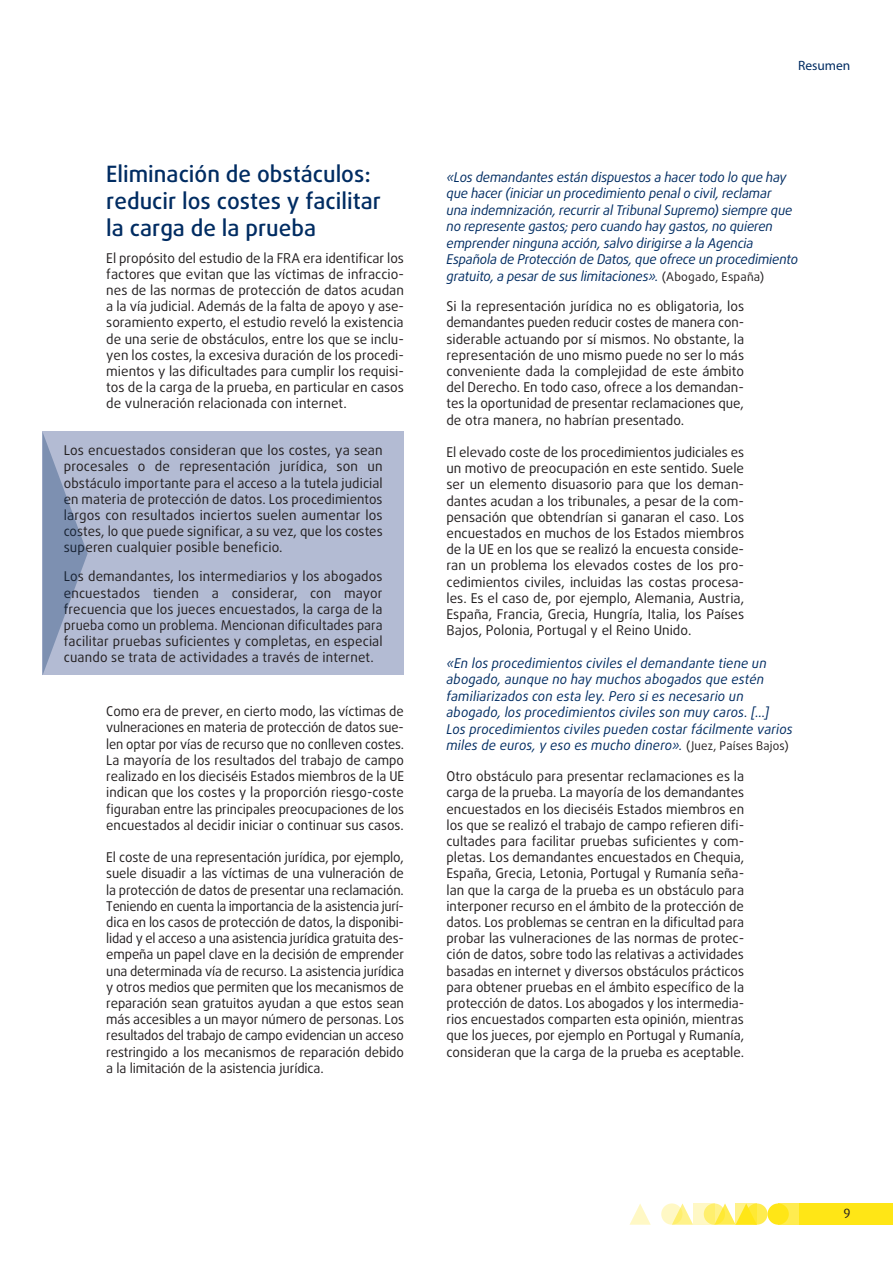
<style>
.page{position:relative;width:893px;height:1263px;background:#fff}
.page>*{position:absolute;margin:0;border:0;box-sizing:border-box;transform-origin:0 0}
.title_2{font:500 22.5px/27px "Daxline Pro";color:#002c62}
.body_text{font:13.5px/16.2px "Daxline Pro";color:#231f20;text-align:justify}
.body_quote{font:italic 13.5px/16.5px "Daxline Pro";letter-spacing:-.005em;color:#002c62}
.box_key_findings{font:13.5px/16.2px "Daxline Pro";letter-spacing:.01em;color:#231f20;text-align:justify}
.t1{font:13.5px "Myriad Pro";color:#002c62}
.t2{font:13.5px "Dax";color:#231f20}
.s1{font-style:normal;font-size:12px;color:#231f20}
</style>
<div class="page">
<div style="left:746px;top:1203px;width:21px;height:22px;background:#ffec50;border-radius:50%"></div>
<div style="left:778px;top:1203px;width:21px;height:22px;background:#ffec50"></div>
<div style="left:799px;top:1203px;width:94px;height:22px;background:#ffe616"></div>
<svg style="left:675px;top:1203px;width:18px;height:22px"></svg>
<svg style="left:629px;top:1204px;width:22px;height:21px"></svg>
<div style="left:767px;top:1203px;width:22px;height:22px;background:#ffe616;border-radius:50%"></div>
<svg style="left:718px;top:1203px;width:18px;height:22px"></svg>
<svg style="left:704px;top:1203px;width:21px;height:22px"></svg>
<svg style="left:661px;top:1203px;width:21px;height:22px"></svg>
<svg style="left:736px;top:1203px;width:21px;height:22px"></svg>
<svg style="left:693px;top:1203px;width:21px;height:22px"></svg>
<div style="left:43px;top:432px;width:361px;height:243px;background:#b3bbd3"></div>
<svg style="left:43px;top:434px;width:45px;height:240px"></svg>
<p class="title_2" style="left:106px;top:160px;width:276px">Eliminación de obstáculos: reducir los costes y facilitar la carga de la prueba</p>
<p class="body_text" style="left:106px;top:250px;width:299px">El propósito del estudio de la FRA era identificar los factores que evitan que las víctimas de infraccio&shy;nes de las normas de protección de datos acudan a la vía judicial. Además de la falta de apoyo y ase&shy;soramiento experto, el estudio reveló la existencia de una serie de obstáculos, entre los que se inclu&shy;yen los costes, la excesiva duración de los procedi&shy;mientos y las dificultades para cumplir los requisi&shy;tos de la carga de la prueba, en particular en casos de vulneración relacionada con internet.</p>
<p class="box_key_findings" style="left:64px;top:442px;width:320px">Los encuestados consideran que los costes, ya sean procesales o de representación jurídica, son un obstáculo importante para el acceso a la tutela judicial en materia de protección de datos. Los procedimientos largos con resultados inciertos suelen aumentar los costes, lo que puede significar, a su vez, que los costes superen cualquier posible beneficio.</p>
<p class="box_key_findings" style="left:64px;top:568px;width:320px">Los demandantes, los intermediarios y los abogados encuestados tienden a considerar, con mayor frecuencia que los jueces encuestados, la carga de la prueba como un problema. Mencionan dificultades para facilitar pruebas suficientes y completas, en especial cuando se trata de actividades a través de internet.</p>
<p class="body_text" style="left:106px;top:703px;width:299px">Como era de prever, en cierto modo, las víctimas de vulneraciones en materia de protección de datos sue&shy;len optar por vías de recurso que no conlleven costes.<br>La mayoría de los resultados del trabajo de campo realizado en los dieciséis Estados miembros de la UE indican que los costes y la proporción riesgo-coste figuraban entre las principales preocupaciones de los encuestados al decidir iniciar o continuar sus casos.</p>
<p class="body_text" style="left:106px;top:849px;width:299px">El coste de una representación jurídica, por ejemplo, suele disuadir a las víctimas de una vulneración de la protección de datos de presentar una reclamación.<br>Teniendo en cuenta la importancia de la asistencia jurí&shy;dica en los casos de protección de datos, la disponibi&shy;lidad y el acceso a una asistencia jurídica gratuita des&shy;empeña un papel clave en la decisión de emprender una determinada vía de recurso. La asistencia jurídica y otros medios que permiten que los mecanismos de reparación sean gratuitos ayudan a que estos sean más accesibles a un mayor número de personas. Los resultados del trabajo de campo evidencian un acceso restringido a los mecanismos de reparación debido a la limitación de la asistencia jurídica.</p>
<p class="t1" style="left:798px;top:58px;width:54px">Resumen</p>
<p class="body_quote" style="left:446px;top:169px;width:353px">«Los demandantes están dispuestos a hacer todo lo que hay que hacer (iniciar un procedimiento penal o civil, reclamar<br>una indemnización, recurrir al Tribunal Supremo) siempre que no represente gastos; pero cuando hay gastos, no quieren emprender ninguna acción, salvo dirigirse a la Agencia Española de Protección de Datos, que ofrece un procedimiento gratuito, a pesar de sus limitaciones». <span class="s1">(Abogado, España)</span></p>
<p class="body_text" style="left:446px;top:298px;width:299px">Si la representación jurídica no es obligatoria, los demandantes pueden reducir costes de manera con&shy;siderable actuando por sí mismos. No obstante, la representación de uno mismo puede no ser lo más conveniente dada la complejidad de este ámbito del Derecho. En todo caso, ofrece a los demandan&shy;tes la oportunidad de presentar reclamaciones que, de otra manera, no habrían presentado.</p>
<p class="body_text" style="left:446px;top:444px;width:299px">El elevado coste de los procedimientos judiciales es un motivo de preocupación en este sentido. Suele ser un elemento disuasorio para que los deman&shy;dantes acudan a los tribunales, a pesar de la com&shy;pensación que obtendrían si ganaran el caso. Los encuestados en muchos de los Estados miembros de la UE en los que se realizó la encuesta conside&shy;ran un problema los elevados costes de los pro&shy;cedimientos civiles, incluidas las costas procesa&shy;les. Es el caso de, por ejemplo, Alemania, Austria, España, Francia, Grecia, Hungría, Italia, los Países Bajos, Polonia, Portugal y el Reino Unido.</p>
<p class="body_quote" style="left:446px;top:655px;width:348px">«En los procedimientos civiles el demandante tiene un abogado, aunque no hay muchos abogados que estén familiarizados con esta ley. Pero si es necesario un abogado, los procedimientos civiles son muy caros. […]<br>Los procedimientos civiles pueden costar fácilmente varios miles de euros, y eso es mucho dinero». <span class="s1">(Juez, Países Bajos)</span></p>
<p class="body_text" style="left:446px;top:768px;width:299px">Otro obstáculo para presentar reclamaciones es la carga de la prueba. La mayoría de los demandantes encuestados en los dieciséis Estados miembros en los que se realizó el trabajo de campo refieren difi&shy;cultades para facilitar pruebas suficientes y com&shy;pletas. Los demandantes encuestados en Chequia, España, Grecia, Letonia, Portugal y Rumanía seña&shy;lan que la carga de la prueba es un obstáculo para interponer recurso en el ámbito de la protección de datos. Los problemas se centran en la dificultad para probar las vulneraciones de las normas de protec&shy;ción de datos, sobre todo las relativas a actividades basadas en internet y diversos obstáculos prácticos para obtener pruebas en el ámbito específico de la protección de datos. Los abogados y los intermedia&shy;rios encuestados comparten esta opinión, mientras que los jueces, por ejemplo en Portugal y Rumanía, consideran que la carga de la prueba es aceptable.</p>
<p class="t2" style="left:843px;top:1206px;width:9px">9</p>
</div>
